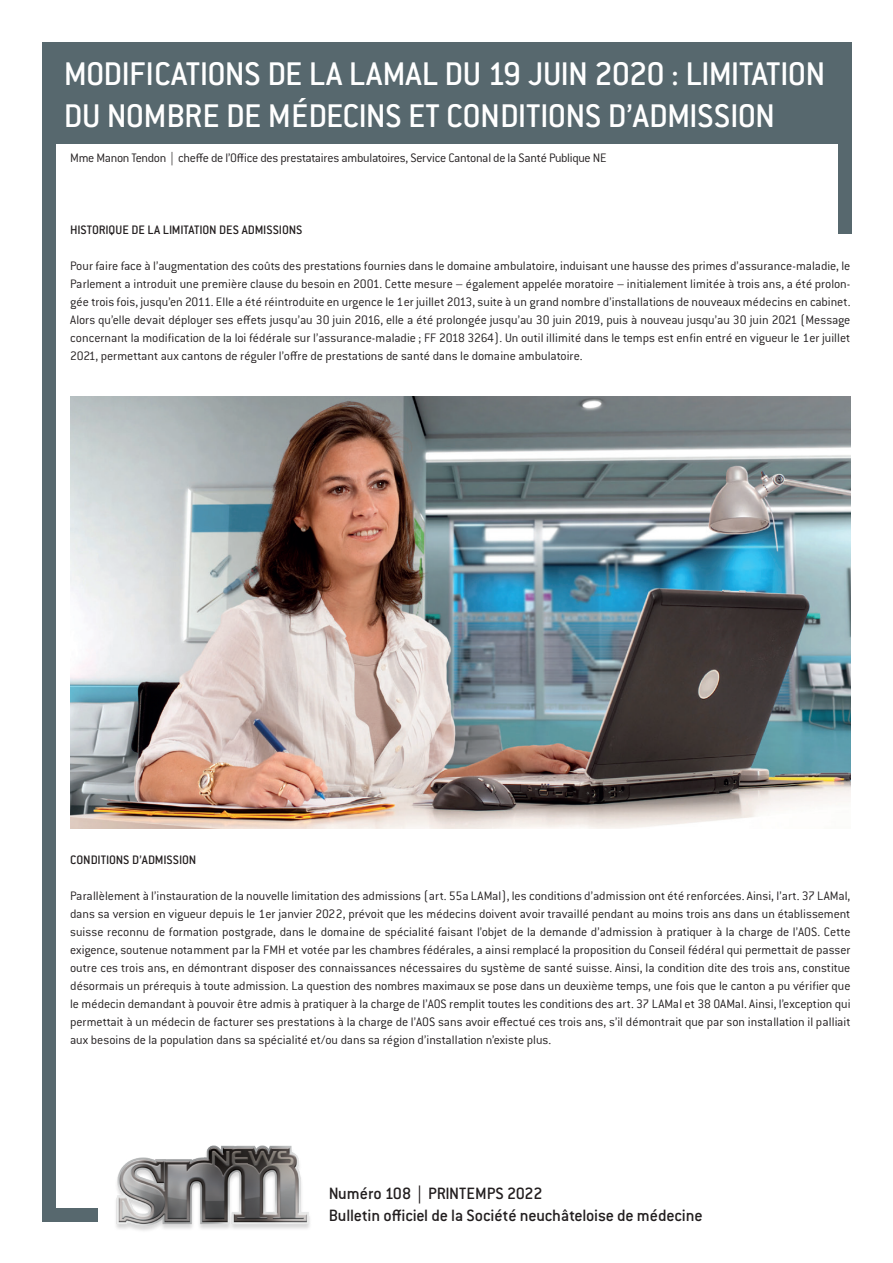
<style>
.page{position:relative;width:893px;height:1263px;background:#fff}
.page>*{position:absolute;margin:0;border:0;box-sizing:border-box;transform-origin:0 0}
.t1{font:500 36px/42px "Conduit ITC Std";letter-spacing:-.025em;color:#fff}
.t2{font:500 18px/21.6px "Conduit ITC Std";letter-spacing:-.01em;color:#231f20}
.t3{font:300 13.5px/18px "Conduit ITC Std";letter-spacing:-.01em;color:#231f20;text-align:justify}
.t4{font:500 13.5px "Conduit ITC Std";letter-spacing:-.01em;color:#231f20}
</style>
<div class="page">
<div style="left:52px;top:97px;width:793px;height:47px;background:#57686e"></div>
<div style="left:43px;top:43px;width:807px;height:65px;background:#57686e"></div>
<div style="left:43px;top:43px;width:13px;height:1177px;background:#57686e"></div>
<div style="left:43px;top:1208px;width:55px;height:13px;background:#57686e"></div>
<img style="left:116px;top:1145px;width:194px;height:86px">
<div style="left:838px;top:43px;width:13px;height:191px;background:#57686e"></div>
<img style="left:70px;top:396px;width:780px;height:433px">
<h1 class="t1" style="left:64px;top:52px;width:763px">MODIFICATIONS DE LA LAMAL DU 19 JUIN 2020 : LIMITATION<br>DU NOMBRE DE MÉDECINS ET CONDITIONS D’ADMISSION</h1>
<p class="t3" style="left:70px;top:148px;width:538px">Mme Manon Tendon | cheffe de l’Office des prestataires ambulatoires, Service Cantonal de la Santé Publique NE</p>
<p class="t4" style="left:70px;top:222px;width:234px">HISTORIQUE DE LA LIMITATION DES ADMISSIONS</p>
<p class="t3" style="left:70px;top:256px;width:782px">Pour faire face à l’augmentation des coûts des prestations fournies dans le domaine ambulatoire, induisant une hausse des primes d’assurance-maladie, le Parlement a introduit une première clause du besoin en 2001. Cette mesure – également appelée moratoire – initialement limitée à trois ans, a été prolon&shy;gée trois fois, jusqu’en 2011. Elle a été réintroduite en urgence le 1er juillet 2013, suite à un grand nombre d’installations de nouveaux médecins en cabinet.<br>Alors qu’elle devait déployer ses effets jusqu’au 30 juin 2016, elle a été prolongée jusqu’au 30 juin 2019, puis à nouveau jusqu’au 30 juin 2021 (Message concernant la modification de la loi fédérale sur l’assurance-maladie ; FF 2018 3264). Un outil illimité dans le temps est enfin entré en vigueur le 1er juillet 2021, permettant aux cantons de réguler l’offre de prestations de santé dans le domaine ambulatoire.</p>
<p class="t4" style="left:70px;top:852px;width:128px">CONDITIONS D’ADMISSION</p>
<p class="t3" style="left:70px;top:886px;width:782px">Parallèlement à l’instauration de la nouvelle limitation des admissions (art. 55a LAMal), les conditions d’admission ont été renforcées. Ainsi, l’art. 37 LAMal, dans sa version en vigueur depuis le 1er janvier 2022, prévoit que les médecins doivent avoir travaillé pendant au moins trois ans dans un établissement suisse reconnu de formation postgrade, dans le domaine de spécialité faisant l’objet de la demande d’admission à pratiquer à la charge de l’AOS. Cette exigence, soutenue notamment par la FMH et votée par les chambres fédérales, a ainsi remplacé la proposition du Conseil fédéral qui permettait de passer outre ces trois ans, en démontrant disposer des connaissances nécessaires du système de santé suisse. Ainsi, la condition dite des trois ans, constitue désormais un prérequis à toute admission. La question des nombres maximaux se pose dans un deuxième temps, une fois que le canton a pu vérifier que le médecin demandant à pouvoir être admis à pratiquer à la charge de l’AOS remplit toutes les conditions des art. 37 LAMal et 38 OAMal. Ainsi, l’exception qui permettait à un médecin de facturer ses prestations à la charge de l’AOS sans avoir effectué ces trois ans, s’il démontrait que par son installation il palliait aux besoins de la population dans sa spécialité et/ou dans sa région d’installation n’existe plus.</p>
<h2 class="t2" style="left:329px;top:1182px;width:375px">Numéro 108 | PRINTEMPS 2022<br>Bulletin officiel de la Société neuchâteloise de médecine</h2>
</div>
